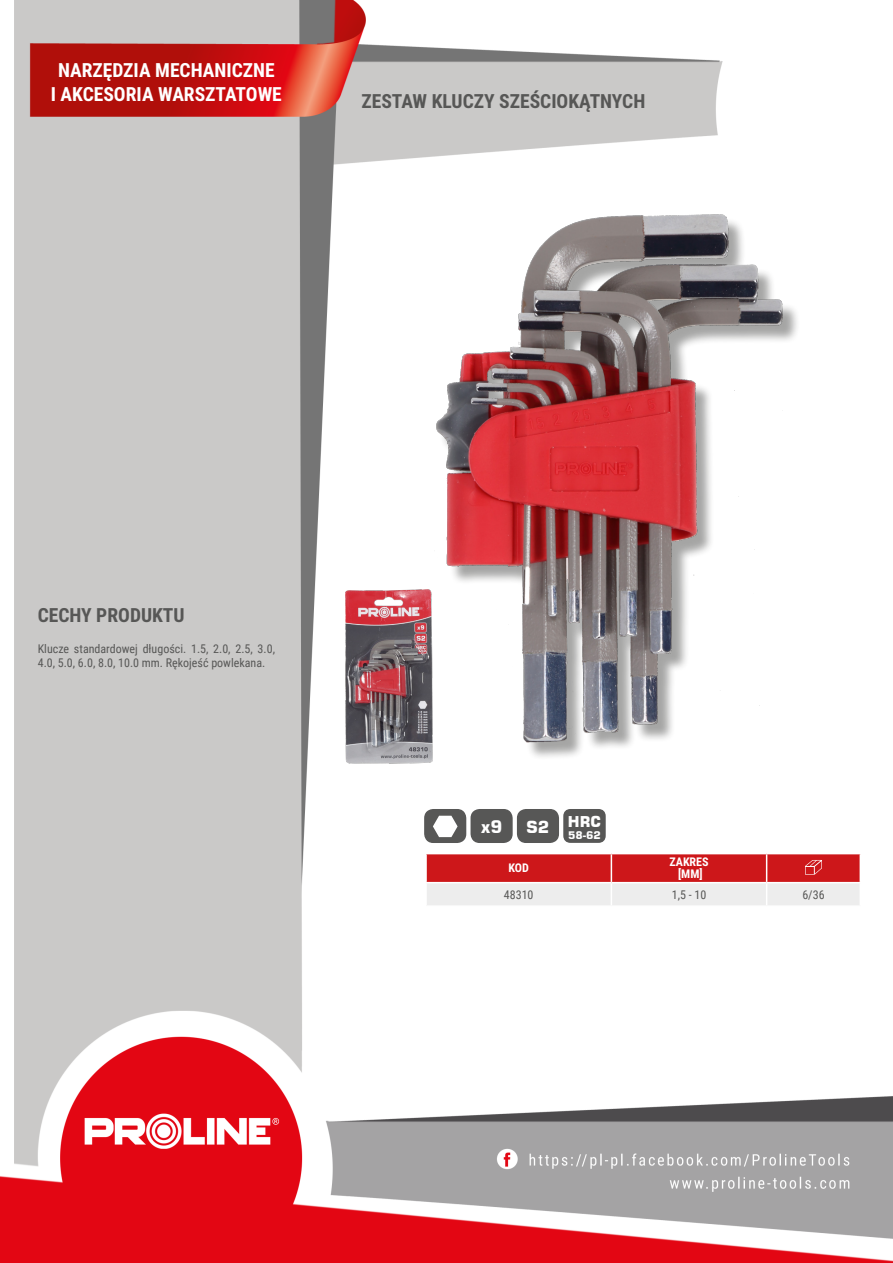
<style>
.page{position:relative;width:893px;height:1263px;background:#fff}
.page>*{position:absolute;margin:0;border:0;box-sizing:border-box;transform-origin:0 0}
.NagĹ_Ăłwek{font:700 19.5px/23.4px "Roboto Condensed";color:#fff;text-align:center}
.Lewo_bez_dzielenia{font:700 19.5px "Roboto Condensed";color:#575756}
.MateriaĹ__CECHY{font:700 19.5px "Roboto Condensed";color:#575756}
.t1{font:700 17.1px "Square 721 BT";color:#fff}
.t2{font:700 16.35px "Square 721 BT";color:#fff}
.t3{font:700 14.85px "Square 721 BT";color:#fff}
.Opisy{font:12px/14.4px "Roboto Condensed";color:#575756}
.Center{font:12px "Roboto Condensed";color:#575756}
.Ĺšrodek_bez_dzieleni{font:700 12px "Roboto Condensed";color:#fff}
.Indeks{font:12px "Roboto Condensed";color:#575756}
.Ĺšrodek__wymuszenie{font:700 12px "Roboto Condensed";color:#fff}
.Tabelka_nagĹ_Ăłwek{font:700 12px "Roboto Condensed";color:#fff}
.t4{font:700 10.5px "Square 721 BT";color:#fff}
</style>
<div class="page">
<img style="left:0;top:0;width:893px;height:1263px">
<div style="left:440px;top:218px;width:361px;height:542px;background:#1d1d1b;opacity:.4"></div>
<img style="left:435px;top:215px;width:347px;height:527px">
<hr style="left:425px;top:854px;width:2px;height:28px;background:#fff">
<hr style="left:425px;top:883px;width:2px;height:22px;background:#fff">
<hr style="left:425px;top:853px;width:186px;height:1px;background:#fff">
<hr style="left:425px;top:882px;width:186px;height:1px;background:#fff">
<hr style="left:425px;top:905px;width:186px;height:2px;background:#fff">
<hr style="left:611px;top:905px;width:156px;height:2px;background:#fff">
<hr style="left:767px;top:905px;width:94px;height:2px;background:#fff">
<svg style="left:426px;top:853px;width:435px;height:52px;background:#de8183"></svg>
<div style="left:425px;top:810px;width:41px;height:32px;background:#575756;border-radius:8px"></div>
<div style="left:424px;top:809px;width:42px;height:34px;border:1px solid #575756;border-radius:8px"></div>
<svg style="left:433px;top:816px;width:25px;height:21px"></svg>
<div style="left:471px;top:810px;width:41px;height:32px;background:#575756;border-radius:8px"></div>
<div style="left:470px;top:809px;width:43px;height:34px;border:1px solid #575756;border-radius:8px"></div>
<div style="left:518px;top:810px;width:40px;height:32px;background:#575756;border-radius:8px"></div>
<div style="left:517px;top:809px;width:42px;height:34px;border:1px solid #575756;border-radius:8px"></div>
<div style="left:563px;top:809px;width:43px;height:34px;background:#575756;border-radius:7px"></div>
<img style="left:346px;top:589px;width:86px;height:175px">
<p class="NagĹ_Ăłwek" style="left:51px;top:58px;width:233px">NARZĘDZIA MECHANICZNE<br>I AKCESORIA WARSZTATOWE</p>
<p class="Lewo_bez_dzielenia" style="left:361px;top:88px;width:285px">ZESTAW KLUCZY SZEŚCIOKĄTNYCH</p>
<p class="MateriaĹ__CECHY" style="left:38px;top:601px;width:148px">CECHY PRODUKTU</p>
<p class="Opisy" style="left:38px;top:641px;width:239px">Klucze standardowej długości. 1.5, 2.0, 2.5, 3.0,<br>4.0, 5.0, 6.0, 8.0, 10.0 mm. Rękojeść powlekana.</p>
<p class="t1" style="left:481px;top:816px;width:23px">x9</p>
<p class="t2" style="left:526px;top:817px;width:24px">S2</p>
<p class="t3" style="left:568px;top:812px;width:35px">HRC</p>
<p class="t4" style="left:568px;top:829px;width:34px">58-62</p>
<p class="Tabelka_nagĹ_Ăłwek" style="left:508px;top:860px;width:22px">KOD</p>
<p class="Ĺšrodek_bez_dzieleni" style="left:669px;top:854px;width:41px">ZAKRES</p>
<p class="Ĺšrodek__wymuszenie" style="left:678px;top:866px;width:26px">[MM]</p>
<p class="Indeks" style="left:504px;top:886px;width:31px">48310</p>
<p class="Center" style="left:672px;top:886px;width:36px">1,5 - 10</p>
<p class="Center" style="left:802px;top:886px;width:24px">6/36</p>
</div>
